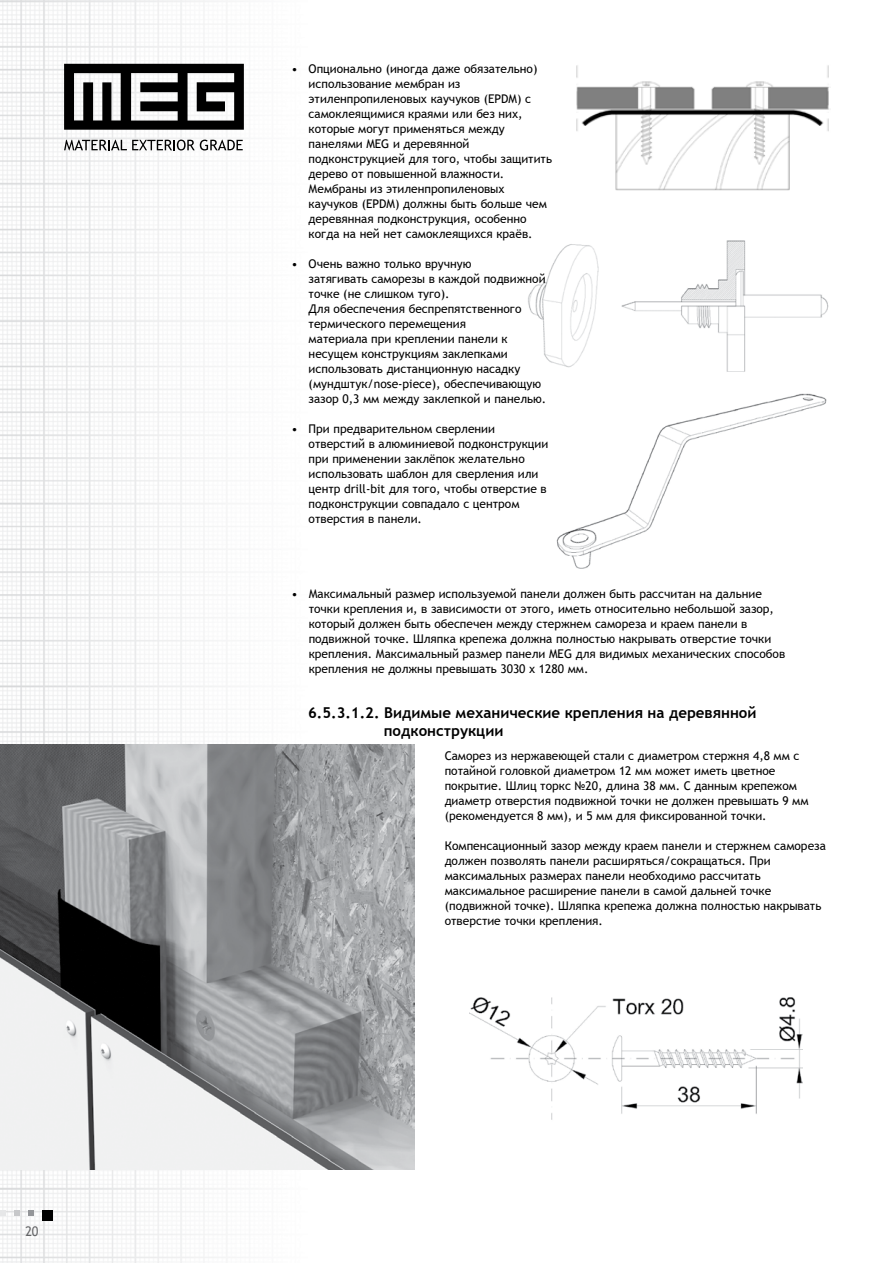
<style>
.page{position:relative;width:893px;height:1263px;background:#fff}
.page>*{position:absolute;margin:0;border:0;box-sizing:border-box;transform-origin:0 0}
.t1{font:700 15px/18px "Trebuchet MS";color:#000}
.t2{font:13.35px "Trebuchet MS";color:#636466;scale:.95 1}
.t3{font:12px/15px "Trebuchet MS";color:#000}
.s1{font-style:inherit}
.s2{color:#fff}
</style>
<div class="page">
<img style="left:0;top:0;width:319px;height:1263px">
<div style="left:43px;top:1210px;width:10px;height:10px;background:#000"></div>
<svg style="left:28px;top:1210px;width:6px;height:5px"></svg>
<svg style="left:14px;top:1210px;width:5px;height:5px"></svg>
<svg style="left:0;top:1210px;width:5px;height:5px"></svg>
<svg style="left:64px;top:64px;width:180px;height:66px"></svg>
<svg style="left:64px;top:140px;width:179px;height:10px"></svg>
<img style="left:576px;top:65px;width:253px;height:126px">
<img style="left:528px;top:244px;width:71px;height:124px">
<img style="left:621px;top:240px;width:208px;height:132px">
<img style="left:556px;top:393px;width:271px;height:176px">
<img style="left:0;top:744px;width:415px;height:425px">
<img style="left:469px;top:997px;width:333px;height:123px">
<p class="t2" style="left:25px;top:1223px;width:15px">20</p>
<p class="t3" style="left:309px;top:61px;width:245px;text-indent:-17px">• Опционально (иногда даже обязательно) использование мембран из этиленпропиленовых каучуков (EPDM) с самоклеящимися краями или без них, которые могут применяться между панелями MEG и деревянной подконструкцией для того, чтобы защитить дерево от повышенной влажности.<br>Мембраны из этиленпропиленовых каучуков (EPDM) должны быть больше чем деревянная подконструкция, особенно когда на ней нет самоклеящихся краёв.</p>
<p class="t3" style="left:309px;top:256px;width:239px;text-indent:-17px">• Очень важно только вручную<br>затягивать саморезы в каждой подвижной точке (не слишком туго).<br>Для обеспечения беспрепятственного термического перемещения<br>материала при креплении панели к несущем конструкциям заклепками использовать дистанционную насадку (мундштук/nose-piece), обеспечивающую зазор 0,3 мм между заклепкой и панелью.</p>
<p class="t3" style="left:309px;top:421px;width:241px;text-indent:-17px">• При предварительном сверлении отверстий в алюминиевой подконструкции при применении заклёпок желательно использовать шаблон для сверления или центр drill-bit для того, чтобы отверстие в подконструкции совпадало с центром отверстия в панели.</p>
<p class="t3" style="left:309px;top:586px;width:478px;text-indent:-17px">• Максимальный размер используемой панели должен быть рассчитан на дальние точки крепления и, в зависимости от этого, иметь относительно небольшой зазор, который должен быть обеспечен между стержнем самореза и краем панели в подвижной точке. Шляпка крепежа должна полностью накрывать отверстие точки крепления. Максимальный размер панели MEG для видимых механических способов крепления не должны превышать 3030 х 1280 мм.</p>
<p class="t1" style="left:308px;top:704px;width:450px"><span class="s1">6.5.3.1.2.</span> Видимые механические крепления на деревянной <span class="s2">йййййй....</span>подконструкции</p>
<p class="t3" style="left:445px;top:748px;width:365px">Саморез из нержавеющей стали с диаметром стержня 4,8 мм с потайной головкой диаметром 12 мм может иметь цветное покрытие. Шлиц торкс №20, длина 38 мм. С данным крепежом диаметр отверстия подвижной точки не должен превышать 9 мм (рекомендуется 8 мм), и 5 мм для фиксированной точки.</p>
<p class="t3" style="left:445px;top:838px;width:383px">Компенсационный зазор между краем панели и стержнем самореза должен позволять панели расширяться/сокращаться. При максимальных размерах панели необходимо рассчитать максимальное расширение панели в самой дальней точке (подвижной точке). Шляпка крепежа должна полностью накрывать отверстие точки крепления.</p>
</div>
